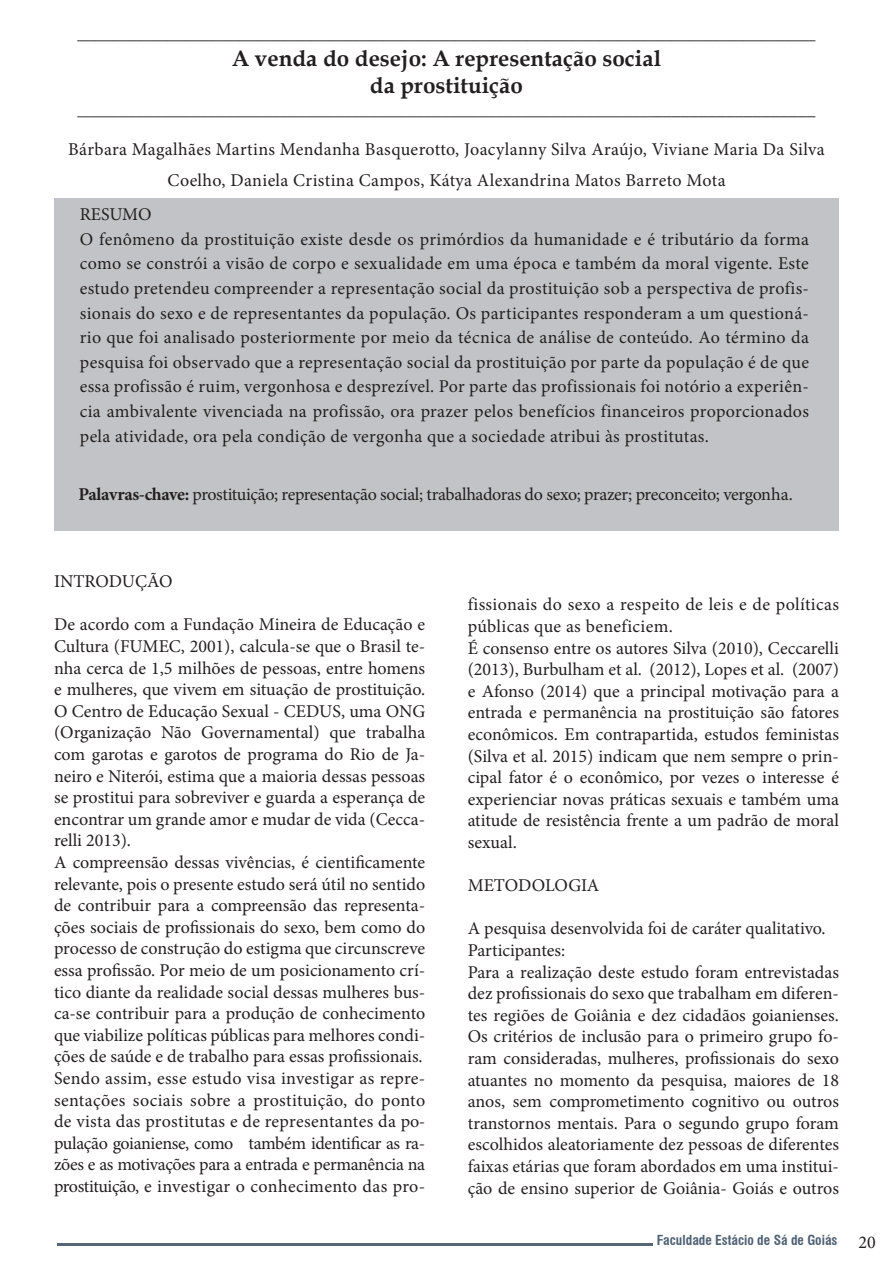
<style>
.page{position:relative;width:893px;height:1263px;background:#fff}
.page>*{position:absolute;margin:0;border:0;box-sizing:border-box;transform-origin:0 0}
.t1{font:700 22.5px "Book Antiqua";color:#231f20}
.t2{font:18px/21.6px "Minion Pro";letter-spacing:.005em;color:#231f20;text-align:justify}
.t3{font:700 18px "Book Antiqua";color:#231f20}
.t4{font:18px "Minion Pro";letter-spacing:-.02em;color:#231f20}
.t5{font:700 condensed 13.5px "Swiss 721 BT";color:#4f6174}
.s1{font-family:"Minion Pro";font-weight:400}
.s2{font-weight:700}
</style>
<div class="page">
<hr style="left:0;top:1243px;width:653px;height:2px;background:#566674">
<div style="left:0;top:1221px;width:57px;height:35px;background:#fff"></div>
<div style="left:54px;top:198px;width:785px;height:332px;background:#c2c3c6"></div>
<p class="t3" style="left:77px;top:21px;width:740px">__________________________________________________________________________________</p>
<p class="t1" style="left:232px;top:43px;width:431px">A venda do desejo: A representação social</p>
<p class="t1" style="left:370px;top:70px;width:155px">da prostituição</p>
<p class="t3" style="left:77px;top:97px;width:740px">________________________________________________________________<span class="s1">__________________</span></p>
<p class="t2" style="left:68px;top:134px;width:758px;line-height:30.6px;text-align:center">Bárbara Magalhães Martins Mendanha Basquerotto, Joacylanny Silva Araújo, Viviane Maria Da Silva<br>Coelho, Daniela Cristina Campos, Kátya Alexandrina Matos Barreto Mota</p>
<p class="t2" style="left:80px;top:204px;width:73px">RESUMO</p>
<p class="t2" style="left:80px;top:227px;width:731px;line-height:24.6px">O fenômeno da prostituição existe desde os primórdios da humanidade e é tributário da forma como se constrói a visão de corpo e sexualidade em uma época e também da moral vigente. Este estudo pretendeu compreender a representação social da prostituição sob a perspectiva de profis&shy;sionais do sexo e de representantes da população. Os participantes responderam a um questioná&shy;rio que foi analisado posteriormente por meio da técnica de análise de conteúdo. Ao término da pesquisa foi observado que a representação social da prostituição por parte da população é de que essa profissão é ruim, vergonhosa e desprezível. Por parte das profissionais foi notório a experiên&shy;cia ambivalente vivenciada na profissão, ora prazer pelos benefícios financeiros proporcionados pela atividade, ora pela condição de vergonha que a sociedade atribui às prostitutas.</p>
<p class="t4" style="left:78px;top:482px;width:716px"><span class="s2">Palavras-chave:</span> prostituição; representação social; trabalhadoras do sexo; prazer; preconceito; vergonha.</p>
<p class="t2" style="left:54px;top:571px;width:120px">INTRODUÇÃO</p>
<p class="t2" style="left:54px;top:614px;width:373px">De acordo com a Fundação Mineira de Educação e Cultura (FUMEC, 2001), calcula-se que o Brasil te&shy;nha cerca de 1,5 milhões de pessoas, entre homens e mulheres, que vivem em situação de prostituição.<br>O Centro de Educação Sexual - CEDUS, uma ONG (Organização Não Governamental) que trabalha com garotas e garotos de programa do Rio de Ja&shy;neiro e Niterói, estima que a maioria dessas pessoas se prostitui para sobreviver e guarda a esperança de encontrar um grande amor e mudar de vida (Cecca&shy;relli 2013).</p>
<p class="t2" style="left:54px;top:851px;width:373px">A compreensão dessas vivências, é cientificamente relevante, pois o presente estudo será útil no sentido de contribuir para a compreensão das representa&shy;ções sociais de profissionais do sexo, bem como do processo de construção do estigma que circunscreve essa profissão. Por meio de um posicionamento crí&shy;tico diante da realidade social dessas mulheres bus&shy;ca-se contribuir para a produção de conhecimento que viabilize políticas públicas para melhores condi&shy;ções de saúde e de trabalho para essas profissionais.</p>
<p class="t2" style="left:54px;top:1067px;width:373px">Sendo assim, esse estudo visa investigar as repre&shy;sentações sociais sobre a prostituição, do ponto de vista das prostitutas e de representantes da po&shy;pulação goianiense, como também identificar as ra&shy;zões e as motivações para a entrada e permanência na prostituição, e investigar o conhecimento das pro-</p>
<p class="t2" style="left:468px;top:594px;width:373px">fissionais do sexo a respeito de leis e de políticas públicas que as beneficiem.</p>
<p class="t2" style="left:468px;top:637px;width:373px">É consenso entre os autores Silva (2010), Ceccarelli (2013), Burbulham et al. (2012), Lopes et al. (2007) e Afonso (2014) que a principal motivação para a entrada e permanência na prostituição são fatores econômicos. Em contrapartida, estudos feministas (Silva et al. 2015) indicam que nem sempre o prin&shy;cipal fator é o econômico, por vezes o interesse é experienciar novas práticas sexuais e também uma atitude de resistência frente a um padrão de moral sexual.</p>
<p class="t2" style="left:468px;top:875px;width:133px">METODOLOGIA</p>
<p class="t2" style="left:468px;top:918px;width:359px">A pesquisa desenvolvida foi de caráter qualitativo.</p>
<p class="t2" style="left:468px;top:939px;width:99px">Participantes:</p>
<p class="t2" style="left:468px;top:961px;width:373px">Para a realização deste estudo foram entrevistadas dez profissionais do sexo que trabalham em diferen&shy;tes regiões de Goiânia e dez cidadãos goianienses.<br>Os critérios de inclusão para o primeiro grupo fo&shy;ram consideradas, mulheres, profissionais do sexo atuantes no momento da pesquisa, maiores de 18 anos, sem comprometimento cognitivo ou outros transtornos mentais. Para o segundo grupo foram escolhidos aleatoriamente dez pessoas de diferentes faixas etárias que foram abordados em uma institui&shy;ção de ensino superior de Goiânia- Goiás e outros</p>
<p class="t5" style="left:657px;top:1232px;width:182px">Faculdade Estácio de Sá de Goiás</p>
<p class="t2" style="left:859px;top:1232px;width:19px">20</p>
</div>
